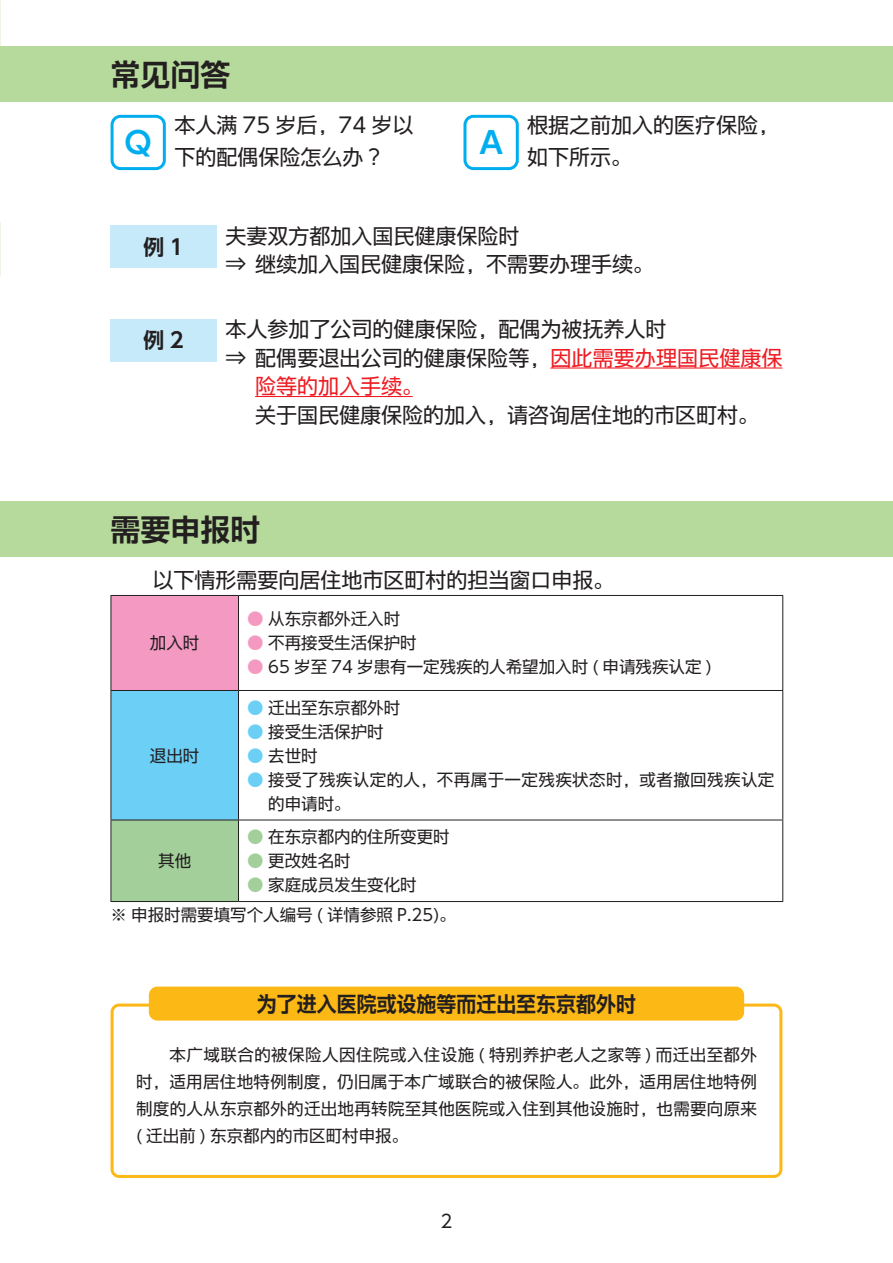
<style>
.page{position:relative;width:893px;height:1263px;background:#fff}
.page>*{position:absolute;margin:0;border:0;box-sizing:border-box;transform-origin:0 0}
.t1{font:30px "UD Shin Go SC Gbe De B";color:#231f20}
.t2{font:700 30px "UD Shin Go Pro De";color:#00aeef}
.t3{font:21px/31.5px "UD Shin Go SC Gbe";color:#231f20}
.t4{font:21px "UD Shin Go SC Gbe De B";color:#231f20;scale:.95 1}
.t5{font:21px "UD Shin Go SC Gbe";color:#ee1d23}
.t6{font:21px "UD Shin Go SC Gbe De B";color:#231f20}
.t7{font:18px "UD Shin Go Pro";color:#231f20}
.t8{font:16.5px/27px "UD Shin Go SC Gbe";color:#231f20;text-align:justify}
.t9{font:16.5px/24px "UD Shin Go SC Gbe";letter-spacing:.025em;color:#231f20}
.s1{font-family:"UD Shin Go Hang Koc"}
.s2{color:#ee1d23}
.s3{font-family:"UD Shin Go Hang Koc";color:#f499c2}
.s4{font-family:"UD Shin Go Hang Koc";color:#6bcff6}
.s5{font-family:"UD Shin Go Hang Koc";color:#a3cf9a}
</style>
<div class="page">
<div style="left:0;top:47px;width:893px;height:55px;background:#b6da9b"></div>
<div style="left:0;top:502px;width:893px;height:55px;background:#b6da9b"></div>
<div style="left:111px;top:225px;width:106px;height:43px;background:#c6eafa"></div>
<div style="left:111px;top:319px;width:106px;height:42px;background:#c6eafa"></div>
<hr style="left:550px;top:367px;width:232px;height:2px;background:#ee1d23">
<hr style="left:255px;top:396px;width:158px;height:1px;background:#ee1d23">
<div style="left:111px;top:115px;width:55px;height:55px;border:3px solid #00aeef;border-radius:9px"></div>
<div style="left:463px;top:115px;width:56px;height:55px;border:3px solid #00aeef;border-radius:9px"></div>
<div style="left:111px;top:1003px;width:671px;height:175px;border:3px solid #fcb814;border-radius:7px"></div>
<div style="left:149px;top:986px;width:595px;height:34px;background:#fcb814;border-radius:9px"></div>
<div style="left:111px;top:595px;width:127px;height:95px;background:#f499c2"></div>
<div style="left:111px;top:690px;width:127px;height:130px;background:#6bcff6"></div>
<div style="left:111px;top:820px;width:127px;height:81px;background:#a3cf9a"></div>
<hr style="left:111px;top:595px;width:127px;height:1px;background:#231f20">
<hr style="left:111px;top:596px;width:1px;height:94px;background:#231f20">
<hr style="left:238px;top:595px;width:545px;height:1px;background:#231f20">
<hr style="left:238px;top:596px;width:1px;height:94px;background:#231f20">
<hr style="left:782px;top:596px;width:1px;height:94px;background:#231f20">
<hr style="left:111px;top:690px;width:127px;height:1px;background:#231f20">
<hr style="left:111px;top:691px;width:1px;height:129px;background:#231f20">
<hr style="left:238px;top:690px;width:545px;height:1px;background:#231f20">
<hr style="left:238px;top:691px;width:1px;height:129px;background:#231f20">
<hr style="left:782px;top:691px;width:1px;height:129px;background:#231f20">
<hr style="left:111px;top:820px;width:127px;height:1px;background:#231f20">
<hr style="left:111px;top:820px;width:1px;height:81px;background:#231f20">
<hr style="left:238px;top:820px;width:545px;height:1px;background:#231f20">
<hr style="left:238px;top:820px;width:1px;height:81px;background:#231f20">
<hr style="left:782px;top:820px;width:1px;height:81px;background:#231f20">
<hr style="left:111px;top:901px;width:127px;height:1px;background:#231f20">
<hr style="left:238px;top:901px;width:545px;height:1px;background:#231f20">
<h1 class="t1" style="left:111px;top:56px;width:122px">常见问答</h1>
<p class="t3" style="left:174px;top:110px;width:241px">本人满 75 岁后，74 岁以下的配偶保险怎么办 ?</p>
<p class="t3" style="left:527px;top:110px;width:254px">根据之前加入的医疗保险，如下所示。</p>
<h1 class="t2" style="left:125px;top:118px;width:29px">Q</h1>
<h1 class="t2" style="left:479px;top:118px;width:25px">A</h1>
<p class="t6" style="left:144px;top:233px;width:42px">例1</p>
<p class="t3" style="left:225px;top:222px;width:430px;line-height:28.5px">夫妻双方都加入国民健康保险时<br><span class="s1">⇒</span> 继续加入国民健康保险，不需要办理手续。</p>
<p class="t6" style="left:144px;top:327px;width:42px">例2</p>
<p class="t3" style="left:225px;top:314px;width:442px">本人参加了公司的健康保险，配偶为被抚养人时</p>
<p class="t3" style="left:225px;top:343px;width:559px"><span class="s1">⇒</span> 配偶要退出公司的健康保险等，<span class="s2">因此需要办理国民健康保</span></p>
<p class="t5" style="left:255px;top:374px;width:170px">险等的加入手续。</p>
<p class="t3" style="left:255px;top:400px;width:506px">关于国民健康保险的加入，请咨询居住地的市区町村。</p>
<h1 class="t1" style="left:111px;top:511px;width:152px">需要申报时</h1>
<p class="t3" style="left:111px;top:565px;width:505px">　　以下情形需要向居住地市区町村的担当窗口申报。</p>
<p class="t8" style="left:150px;top:630px;width:51px">加入时</p>
<p class="t8" style="left:150px;top:742px;width:51px">退出时</p>
<p class="t8" style="left:247px;top:606px;width:155px"><span class="s3">●</span> 从东京都外迁入时</p>
<p class="t8" style="left:247px;top:630px;width:171px"><span class="s3">●</span> 不再接受生活保护时</p>
<p class="t8" style="left:247px;top:654px;width:466px"><span class="s3">●</span> 65 岁至 74 岁患有一定残疾的人希望加入时 ( 申请残疾认定 )</p>
<p class="t8" style="left:247px;top:694px;width:155px"><span class="s4">●</span> 迁出至东京都外时</p>
<p class="t8" style="left:247px;top:718px;width:138px"><span class="s4">●</span> 接受生活保护时</p>
<p class="t8" style="left:247px;top:742px;width:72px"><span class="s4">●</span> 去世时</p>
<p class="t9" style="left:268px;top:767px;width:508px;text-indent:-21px"><span class="s4">●</span> 接受了残疾认定的人，不再属于一定残疾状态时，或者撤回残疾认定的申请时。</p>
<p class="t8" style="left:247px;top:823px;width:204px"><span class="s5">●</span> 在东京都内的住所变更时</p>
<p class="t8" style="left:247px;top:847px;width:105px"><span class="s5">●</span> 更改姓名时</p>
<p class="t8" style="left:111px;top:870px;width:347px;line-height:29.7px;text-indent:136px"><span class="s5">●</span> 家庭成员发生变化时<br>※ 申报时需要填写个人编号 ( 详情参照 P.25)。</p>
<p class="t8" style="left:158px;top:847px;width:35px">其他</p>
<p class="t4" style="left:257px;top:990px;width:400px">为了进入医院或设施等而迁出至东京都外时</p>
<p class="t8" style="left:136px;top:1041px;width:622px">　　本广域联合的被保险人因住院或入住设施 ( 特别养护老人之家等 ) 而迁出至都外时，适用居住地特例制度，仍旧属于本广域联合的被保险人。此外，适用居住地特例制度的人从东京都外的迁出地再转院至其他医院或入住到其他设施时，也需要向原来( 迁出前 ) 东京都内的市区町村申报。</p>
<p class="t7" style="left:441px;top:1206px;width:13px">2</p>
</div>
